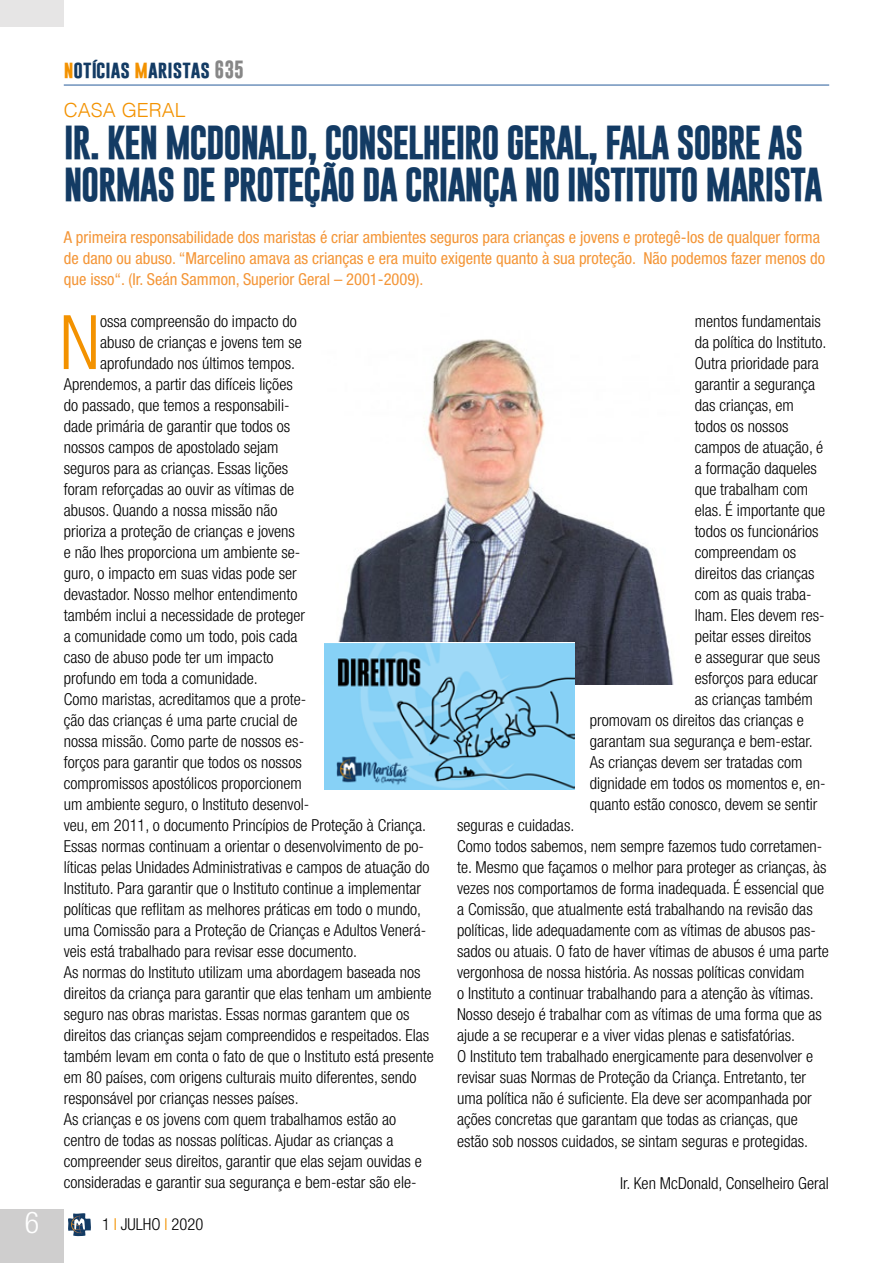
<style>
.page{position:relative;width:893px;height:1263px;background:#fff}
.page>*{position:absolute;margin:0;border:0;box-sizing:border-box;transform-origin:0 0}
.t1{font:300 condensed 75.3px "Helvetica Neue";color:#f39200}
.t2{font:700 34.5px/42px "Gobold";letter-spacing:-.04em;color:#133b64}
.t3{font:300 condensed 30px "Helvetica Neue";color:#fff}
.t4{font:300 19.5px "Helvetica";color:#f39200}
.t5{font:700 18px "Gobold";color:#133b64}
.t6{font:300 condensed 16.5px/21px "Helvetica Neue";color:#000}
.t7{font:condensed 16.5px/21px "Helvetica Neue";color:#f49638}
.s1{color:#f39200}
.s2{color:#878787}
</style>
<div class="page">
<div style="left:0;top:1209px;width:64px;height:54px;background:#cfcece"></div>
<hr style="left:64px;top:85px;width:765px;height:1px;background:#275b9b">
<svg style="left:68px;top:1213px;width:23px;height:23px"></svg>
<div style="left:0;top:0;width:64px;height:27px;background:#e6e5e5"></div>
<img style="left:338px;top:339px;width:336px;height:345px">
<img style="left:324px;top:644px;width:251px;height:146px">
<h3 class="t3" style="left:25px;top:1205px;width:16px">6</h3>
<p class="t5" style="left:64px;top:57px;width:182px"><span class="s1">n</span>otícias <span class="s1">m</span>aristas <span class="s2">635</span></p>
<p class="t4" style="left:64px;top:93px;width:123px">CASA GERAL</p>
<h2 class="t2" style="left:64px;top:122px;width:760px">IR. KEN MCDONALD, CONSELHEIRO GERAL, FALA SOBRE AS<br>NORMAS DE PROTEÇÃO DA CRIANÇA NO INSTITUTO MARISTA</h2>
<p class="t7" style="left:64px;top:227px;width:763px">A primeira responsabilidade dos maristas é criar ambientes seguros para crianças e jovens e protegê-los de qualquer forma de dano ou abuso. “Marcelino amava as crianças e era muito exigente quanto à sua proteção. Não podemos fazer menos do que isso“. (Ir. Seán Sammon, Superior Geral – 2001-2009).</p>
<h1 class="t1" style="left:60px;top:299px;width:42px">N</h1>
<p class="t6" style="left:100px;top:311px;width:198px">ossa compreensão do impacto do</p>
<p class="t6" style="left:100px;top:332px;width:203px">abuso de crianças e jovens tem se</p>
<p class="t6" style="left:100px;top:353px;width:197px">aprofundado nos últimos tempos.</p>
<p class="t6" style="left:64px;top:374px;width:230px">Aprendemos, a partir das difíceis lições</p>
<p class="t6" style="left:64px;top:395px;width:227px">do passado, que temos a responsabili-</p>
<p class="t6" style="left:64px;top:416px;width:228px">dade primária de garantir que todos os</p>
<p class="t6" style="left:64px;top:437px;width:216px">nossos campos de apostolado sejam</p>
<p class="t6" style="left:64px;top:458px;width:226px">seguros para as crianças. Essas lições</p>
<p class="t6" style="left:64px;top:479px;width:232px">foram reforçadas ao ouvir as vítimas de</p>
<p class="t6" style="left:64px;top:500px;width:215px">abusos. Quando a nossa missão não</p>
<p class="t6" style="left:64px;top:521px;width:233px">prioriza a proteção de crianças e jovens</p>
<p class="t6" style="left:64px;top:542px;width:238px">e não lhes proporciona um ambiente se-</p>
<p class="t6" style="left:64px;top:563px;width:234px">guro, o impacto em suas vidas pode ser</p>
<p class="t6" style="left:64px;top:584px;width:235px">devastador. Nosso melhor entendimento</p>
<p class="t6" style="left:64px;top:605px;width:243px">também inclui a necessidade de proteger</p>
<p class="t6" style="left:64px;top:626px;width:235px">a comunidade como um todo, pois cada</p>
<p class="t6" style="left:64px;top:647px;width:211px">caso de abuso pode ter um impacto</p>
<p class="t6" style="left:64px;top:668px;width:195px">profundo em toda a comunidade.</p>
<p class="t6" style="left:64px;top:689px;width:244px">Como maristas, acreditamos que a prote-</p>
<p class="t6" style="left:64px;top:710px;width:235px">ção das crianças é uma parte crucial de</p>
<p class="t6" style="left:64px;top:731px;width:242px">nossa missão. Como parte de nossos es-</p>
<p class="t6" style="left:64px;top:752px;width:239px">forços para garantir que todos os nossos</p>
<p class="t6" style="left:64px;top:773px;width:240px">compromissos apostólicos proporcionem</p>
<p class="t6" style="left:64px;top:794px;width:247px">um ambiente seguro, o Instituto desenvol-</p>
<p class="t6" style="left:64px;top:815px;width:364px">veu, em 2011, o documento Princípios de Proteção à Criança.</p>
<p class="t6" style="left:64px;top:836px;width:362px">Essas normas continuam a orientar o desenvolvimento de po-</p>
<p class="t6" style="left:64px;top:857px;width:367px">líticas pelas Unidades Administrativas e campos de atuação do</p>
<p class="t6" style="left:64px;top:878px;width:359px">Instituto. Para garantir que o Instituto continue a implementar</p>
<p class="t6" style="left:64px;top:899px;width:359px">políticas que reflitam as melhores práticas em todo o mundo,</p>
<p class="t6" style="left:64px;top:920px;width:364px">uma Comissão para a Proteção de Crianças e Adultos Venerá-</p>
<p class="t6" style="left:64px;top:941px;width:295px">veis está trabalhado para revisar esse documento.</p>
<p class="t6" style="left:64px;top:962px;width:358px">As normas do Instituto utilizam uma abordagem baseada nos</p>
<p class="t6" style="left:64px;top:983px;width:369px">direitos da criança para garantir que elas tenham um ambiente</p>
<p class="t6" style="left:64px;top:1004px;width:347px">seguro nas obras maristas. Essas normas garantem que os</p>
<p class="t6" style="left:64px;top:1025px;width:367px">direitos das crianças sejam compreendidos e respeitados. Elas</p>
<p class="t6" style="left:64px;top:1046px;width:371px">também levam em conta o fato de que o Instituto está presente</p>
<p class="t6" style="left:64px;top:1067px;width:354px">em 80 países, com origens culturais muito diferentes, sendo</p>
<p class="t6" style="left:64px;top:1088px;width:236px">responsável por crianças nesses países.</p>
<p class="t6" style="left:64px;top:1109px;width:334px">As crianças e os jovens com quem trabalhamos estão ao</p>
<p class="t6" style="left:64px;top:1130px;width:331px">centro de todas as nossas políticas. Ajudar as crianças a</p>
<p class="t6" style="left:64px;top:1151px;width:360px">compreender seus direitos, garantir que elas sejam ouvidas e</p>
<p class="t6" style="left:64px;top:1172px;width:354px">consideradas e garantir sua segurança e bem-estar são ele-</p>
<p class="t6" style="left:102px;top:1214px;width:103px">1 <span class="s1">I</span> JULHO <span class="s1">I</span> 2020</p>
<p class="t6" style="left:695px;top:311px;width:128px">mentos fundamentais</p>
<p class="t6" style="left:695px;top:332px;width:133px">da política do Instituto.</p>
<p class="t6" style="left:695px;top:353px;width:126px">Outra prioridade para</p>
<p class="t6" style="left:695px;top:374px;width:122px">garantir a segurança</p>
<p class="t6" style="left:695px;top:395px;width:101px">das crianças, em</p>
<p class="t6" style="left:695px;top:416px;width:95px">todos os nossos</p>
<p class="t6" style="left:695px;top:437px;width:130px">campos de atuação, é</p>
<p class="t6" style="left:695px;top:458px;width:124px">a formação daqueles</p>
<p class="t6" style="left:695px;top:479px;width:115px">que trabalham com</p>
<p class="t6" style="left:695px;top:500px;width:132px">elas. É importante que</p>
<p class="t6" style="left:695px;top:521px;width:125px">todos os funcionários</p>
<p class="t6" style="left:695px;top:542px;width:103px">compreendam os</p>
<p class="t6" style="left:695px;top:563px;width:121px">direitos das crianças</p>
<p class="t6" style="left:695px;top:584px;width:119px">com as quais traba-</p>
<p class="t6" style="left:695px;top:605px;width:132px">lham. Eles devem res-</p>
<p class="t6" style="left:695px;top:626px;width:118px">peitar esses direitos</p>
<p class="t6" style="left:695px;top:647px;width:127px">e assegurar que seus</p>
<p class="t6" style="left:695px;top:668px;width:125px">esforços para educar</p>
<p class="t6" style="left:695px;top:689px;width:120px">as crianças também</p>
<p class="t6" style="left:590px;top:710px;width:216px">promovam os direitos das crianças e</p>
<p class="t6" style="left:590px;top:731px;width:224px">garantam sua segurança e bem-estar.</p>
<p class="t6" style="left:590px;top:752px;width:214px">As crianças devem ser tratadas com</p>
<p class="t6" style="left:590px;top:773px;width:237px">dignidade em todos os momentos e, en-</p>
<p class="t6" style="left:590px;top:794px;width:229px">quanto estão conosco, devem se sentir</p>
<p class="t6" style="left:457px;top:815px;width:373px">seguras e cuidadas.<br>Como todos sabemos, nem sempre fazemos tudo corretamen&shy;te. Mesmo que façamos o melhor para proteger as crianças, às vezes nos comportamos de forma inadequada. É essencial que a Comissão, que atualmente está trabalhando na revisão das políticas, lide adequadamente com as vítimas de abusos pas&shy;sados ou atuais. O fato de haver vítimas de abusos é uma parte vergonhosa de nossa história. As nossas políticas convidam<br>o Instituto a continuar trabalhando para a atenção às vítimas.<br>Nosso desejo é trabalhar com as vítimas de uma forma que as ajude a se recuperar e a viver vidas plenas e satisfatórias.<br>O Instituto tem trabalhado energicamente para desenvolver e revisar suas Normas de Proteção da Criança. Entretanto, ter uma política não é suficiente. Ela deve ser acompanhada por ações concretas que garantam que todas as crianças, que estão sob nossos cuidados, se sintam seguras e protegidas.</p>
<p class="t6" style="left:620px;top:1172px;width:210px">Ir. Ken McDonald, Conselheiro Geral</p>
</div>
